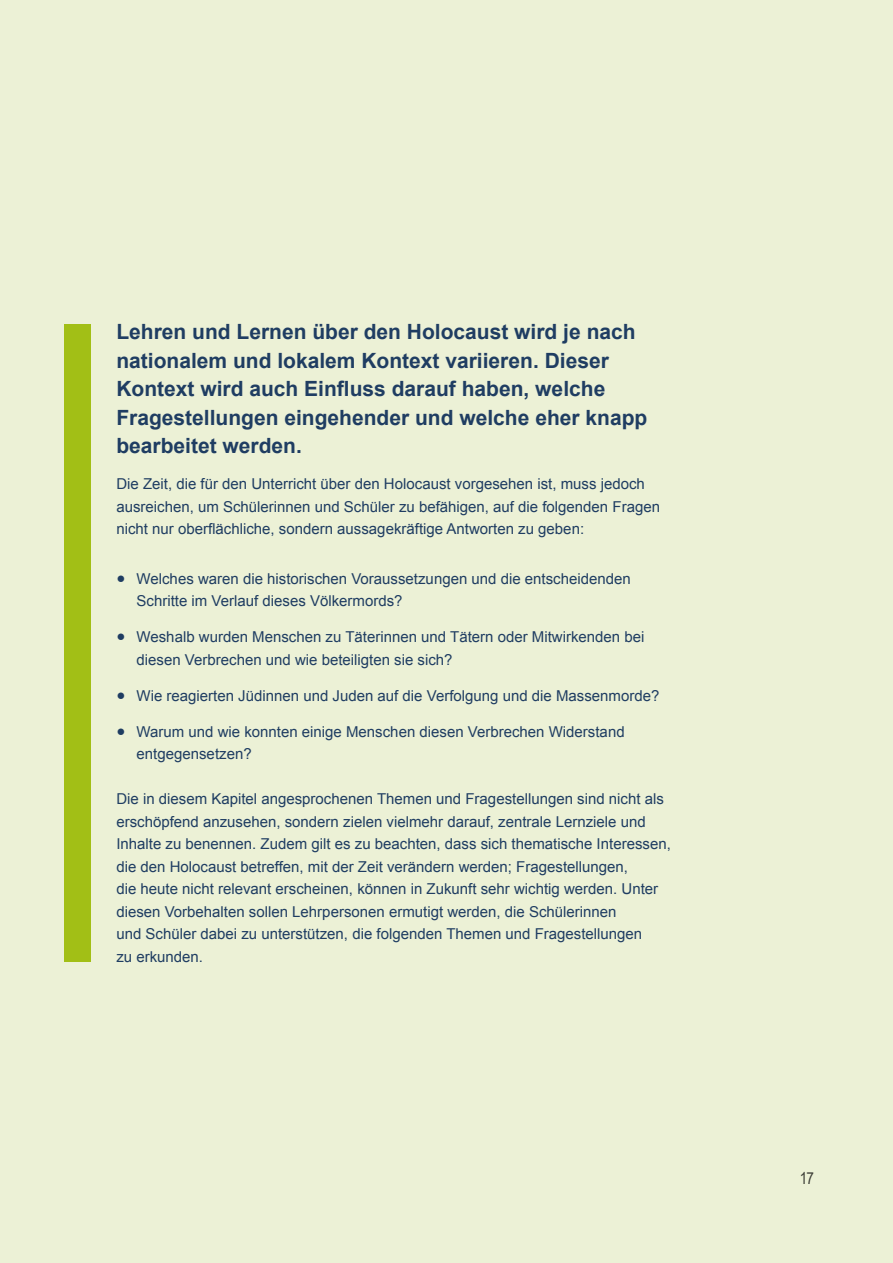
<style>
.page{position:relative;width:893px;height:1263px;background:#ecf1d6}
.page>*{position:absolute;margin:0;border:0;box-sizing:border-box;transform-origin:0 0}
.t1{font:700 21px/28.5px "Arial";color:#1f3d62}
.t2{font:16.5px "Arial Narrow";color:#000}
.t3{font:15px/22.5px "Arial";color:#1f3d62}
</style>
<div class="page">
<div style="left:64px;top:324px;width:26px;height:637px;background:#a2bf16"></div>
<h1 class="t1" style="left:116px;top:318px;width:532px">Lehren und Lernen über den Holocaust wird je nach nationalem und lokalem Kontext variieren. Dieser Kontext wird auch Einfluss darauf haben, welche Fragestellungen eingehender und welche eher knapp bearbeitet werden.</h1>
<p class="t3" style="left:116px;top:473px;width:545px">Die Zeit, die für den Unterricht über den Holocaust vorgesehen ist, muss jedoch ausreichen, um Schülerinnen und Schüler zu befähigen, auf die folgenden Fragen nicht nur oberflächliche, sondern aussagekräftige Antworten zu geben:</p>
<p class="t3" style="left:137px;top:567px;width:496px;text-indent:-20px">● Welches waren die historischen Voraussetzungen und die entscheidenden<br>Schritte im Verlauf dieses Völkermords?</p>
<p class="t3" style="left:137px;top:626px;width:509px;text-indent:-20px">● Weshalb wurden Menschen zu Täterinnen und Tätern oder Mitwirkenden bei diesen Verbrechen und wie beteiligten sie sich?</p>
<p class="t3" style="left:116px;top:684px;width:545px">● Wie reagierten Jüdinnen und Juden auf die Verfolgung und die Massenmorde?</p>
<p class="t3" style="left:137px;top:720px;width:490px;text-indent:-20px">● Warum und wie konnten einige Menschen diesen Verbrechen Widerstand entgegensetzen?</p>
<p class="t3" style="left:116px;top:788px;width:556px">Die in diesem Kapitel angesprochenen Themen und Fragestellungen sind nicht als erschöpfend anzusehen, sondern zielen vielmehr darauf, zentrale Lernziele und Inhalte zu benennen. Zudem gilt es zu beachten, dass sich thematische Interessen, die den Holocaust betreffen, mit der Zeit verändern werden; Fragestellungen,<br>die heute nicht relevant erscheinen, können in Zukunft sehr wichtig werden. Unter diesen Vorbehalten sollen Lehrpersonen ermutigt werden, die Schülerinnen<br>und Schüler dabei zu unterstützen, die folgenden Themen und Fragestellungen<br>zu erkunden.</p>
<p class="t2" style="left:799px;top:1166px;width:17px">17</p>
</div>
